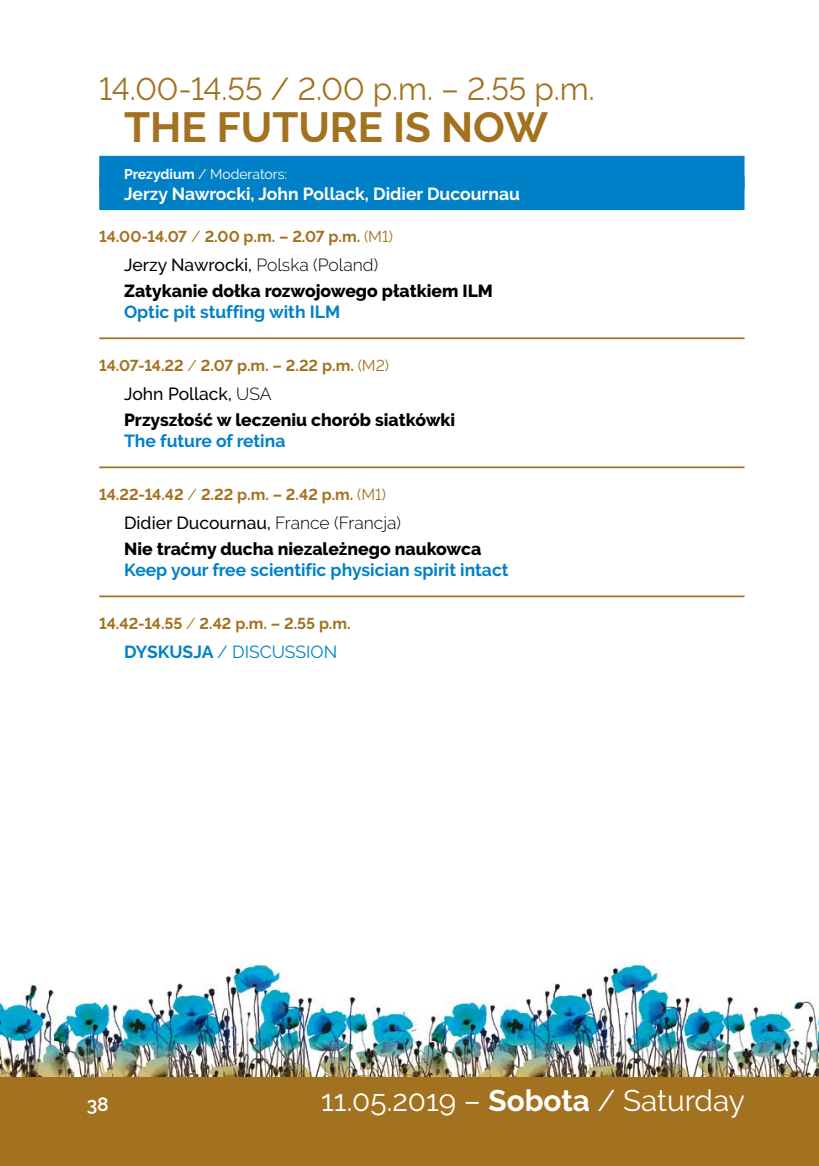
<style>
.page{position:relative;width:819px;height:1166px;background:#fff}
.page>*{position:absolute;margin:0;border:0;box-sizing:border-box;transform-origin:0 0}
.PR_SESJA{font:700 42px "Raleway";color:#a27220}
.PR_SESJA_Godzimna{font:31.5px "Raleway";color:#a27220}
.t1{font:29.75px "Raleway";color:#fff}
.t2{font:600 19.25px "Raleway";color:#fff}
.PR_tytuł{font:800 17.5px "Raleway";color:#000}
.PR_tytuł_ang{font:700 17.5px "Raleway";color:#0081c7}
.PR_wykładowca{font:500 17.5px "Raleway";color:#000}
.PR_SESJA_Prowadz-naz{font:700 17.5px "Raleway";color:#fff}
.PR_Dyskusja{font:17.5px "Raleway";color:#0081c7}
.PR_godzina{font:700 15.75px "Raleway";letter-spacing:-.015em;color:#a27220}
.PR_SESJA_Prowadzący{font:14px "Raleway";color:#fff}
.s1{font-weight:700}
.s2{font-weight:400}
.s3{font-weight:300}
</style>
<div class="page">
<img style="left:0;top:958px;width:819px;height:118px">
<div style="left:0;top:1076px;width:819px;height:90px;background:#a27220"></div>
<div style="left:99px;top:156px;width:645px;height:33px;background:#0081c7"></div>
<div style="left:99px;top:177px;width:645px;height:33px;background:#0081c7"></div>
<hr style="left:99px;top:337px;width:645px;height:2px;background:#a27220">
<hr style="left:99px;top:466px;width:645px;height:2px;background:#a27220">
<hr style="left:99px;top:595px;width:645px;height:2px;background:#a27220">
<p class="PR_SESJA_Godzimna" style="left:99px;top:71px;width:497px">14.00-14.55 / 2.00 p.m. – 2.55 p.m.</p>
<p class="PR_SESJA" style="left:124px;top:104px;width:425px">THE FUTURE IS NOW</p>
<p class="PR_SESJA_Prowadzący" style="left:124px;top:166px;width:165px"><span class="s1">Prezydium</span> / Moderators:</p>
<p class="PR_SESJA_Prowadz-naz" style="left:124px;top:184px;width:397px">Jerzy Nawrocki, John Pollack, Didier Ducournau</p>
<p class="PR_godzina" style="left:99px;top:228px;width:295px">14.00-14.07 <span class="s2">/</span> 2.00 p.m. – 2.07 p.m. <span class="s2">(M1)</span></p>
<p class="PR_wykładowca" style="left:124px;top:254px;width:255px">Jerzy Nawrocki, <span class="s3">Polska (Poland)</span></p>
<p class="PR_tytuł" style="left:124px;top:280px;width:370px">Zatykanie dołka rozwojowego płatkiem ILM</p>
<p class="PR_tytuł_ang" style="left:124px;top:301px;width:217px">Optic pit stuffing with ILM</p>
<p class="PR_godzina" style="left:99px;top:357px;width:291px">14.07-14.22 <span class="s2">/</span> 2.07 p.m. – 2.22 p.m. <span class="s2">(M2)</span></p>
<p class="PR_wykładowca" style="left:124px;top:383px;width:149px">John Pollack, <span class="s3">USA</span></p>
<p class="PR_tytuł" style="left:124px;top:409px;width:332px">Przyszłość w leczeniu chorób siatkówki</p>
<p class="PR_tytuł_ang" style="left:124px;top:430px;width:163px">The future of retina</p>
<p class="PR_godzina" style="left:99px;top:486px;width:288px">14.22-14.42 <span class="s2">/</span> 2.22 p.m. – 2.42 p.m. <span class="s2">(M1)</span></p>
<p class="PR_wykładowca" style="left:124px;top:512px;width:278px">Didier Ducournau, <span class="s3">France (Francja)</span></p>
<p class="PR_tytuł" style="left:124px;top:538px;width:359px">Nie traćmy ducha niezależnego naukowca</p>
<p class="PR_tytuł_ang" style="left:124px;top:559px;width:386px">Keep your free scientific physician spirit intact</p>
<p class="PR_godzina" style="left:99px;top:615px;width:253px">14.42-14.55 <span class="s2">/</span> 2.42 p.m. – 2.55 p.m.</p>
<p class="PR_Dyskusja" style="left:124px;top:641px;width:214px"><span class="s1">DYSKUSJA</span> / DISCUSSION</p>
<p class="t2" style="left:87px;top:1093px;width:24px">38</p>
<h3 class="t1" style="left:321px;top:1083px;width:425px">11.05.2019 – <span class="s1">Sobota</span> / Saturday</h3>
</div>
